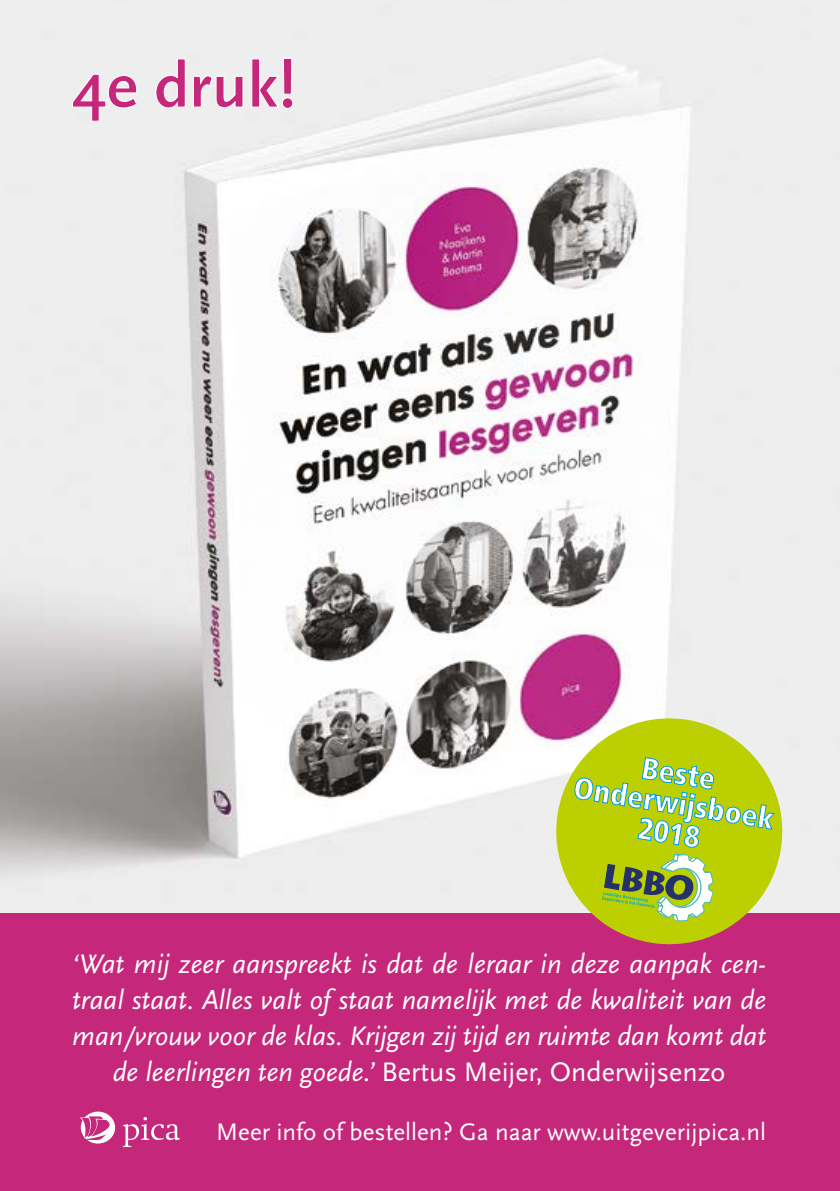
<style>
.page{position:relative;width:840px;height:1191px;background:#fff}
.page>*{position:absolute;margin:0;border:0;box-sizing:border-box;transform-origin:0 0}
.t1{font:700 66px "Scala Sans Pro";color:#c5287a}
.t2{font:italic 28px/36px "Scala Sans Pro";color:#fff;text-align:center}
.t3{font:25px "Scala Sans Pro";color:#fff}
.s1{font-style:normal}
</style>
<div class="page">
<img style="left:0;top:0;width:839px;height:913px">
<div style="left:0;top:913px;width:839px;height:278px;background:#c5287a"></div>
<svg style="left:123px;top:1117px;width:57px;height:30px"></svg>
<svg style="left:80px;top:1111px;width:35px;height:32px"></svg>
<svg style="left:547px;top:710px;width:243px;height:235px"></svg>
<svg style="left:574px;top:757px;width:200px;height:91px"></svg>
<svg style="left:601px;top:854px;width:112px;height:67px"></svg>
<h1 class="t1" style="left:72px;top:48px;width:225px">4e druk!</h1>
<p class="t2" style="left:72px;top:946px;width:695px">‘Wat mij zeer aanspreekt is dat de leraar in deze aanpak cen&shy;traal staat. Alles valt of staat namelijk met de kwaliteit van de man/vrouw voor de klas. Krijgen zij tijd en ruimte dan komt dat de leerlingen ten goede.’ <span class="s1">Bertus Meijer, Onderwijsenzo</span></p>
<p class="t3" style="left:216px;top:1117px;width:551px">Meer info of bestellen? Ga naar www.uitgeverijpica.nl</p>
</div>
